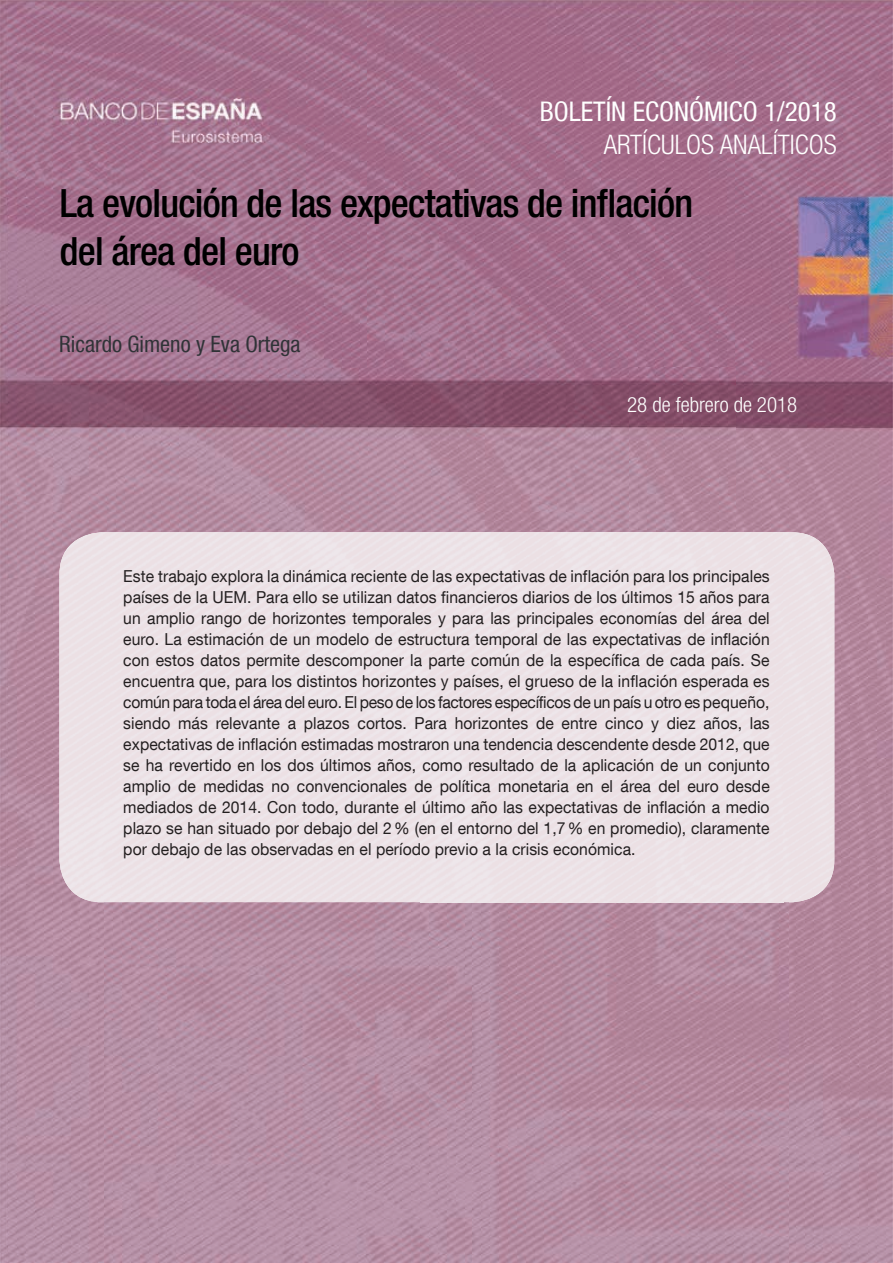
<style>
.page{position:relative;width:893px;height:1263px;background:#fff}
.page>*{position:absolute;margin:0;border:0;box-sizing:border-box;transform-origin:0 0}
.t1{font:500 condensed 39px/48px "Bd E Neue Helvetica";letter-spacing:-.02em;color:#000}
.t2{font:condensed 27px "Bd E Neue Helvetica";color:#fff}
.t3{font:300 condensed 27px "Bd E Neue Helvetica";color:#fff}
.t4{font:condensed 22.5px "Bd E Neue Helvetica";color:#303337}
.t5{font:300 condensed 21px "Bd E Neue Helvetica";color:#fff}
.t6{font:16.5px/21px "Bd E Neue Helvetica";letter-spacing:.005em;color:#231f20;text-align:justify;scale:.95 1}
</style>
<div class="page">
<img style="left:0;top:0;width:735px;height:368px">
<img style="left:735px;top:0;width:158px;height:578px">
<img style="left:0;top:368px;width:630px;height:210px">
<img style="left:630px;top:368px;width:106px;height:164px">
<img style="left:0;top:578px;width:104px;height:685px">
<img style="left:788px;top:578px;width:105px;height:685px">
<img style="left:104px;top:902px;width:684px;height:361px">
<div style="left:59px;top:532px;width:775px;height:370px;background:#ece2e6"></div>
<h2 class="t2" style="left:540px;top:96px;width:298px">BOLETÍN ECONÓMICO 1/2018</h2>
<h2 class="t3" style="left:604px;top:129px;width:234px">ARTÍCULOS ANALÍTICOS</h2>
<h1 class="t1" style="left:60px;top:179px;width:635px">La evolución de las expectativas de inflación del área del euro</h1>
<h3 class="t4" style="left:59px;top:331px;width:243px">Ricardo Gimeno y Eva Ortega</h3>
<p class="t5" style="left:627px;top:392px;width:172px">28 de febrero de 2018</p>
<p class="t6" style="left:123px;top:565px;width:682px">Este trabajo explora la dinámica reciente de las expectativas de inflación para los principales países de la UEM. Para ello se utilizan datos financieros diarios de los últimos 15 años para un amplio rango de horizontes temporales y para las principales economías del área del euro. La estimación de un modelo de estructura temporal de las expectativas de inflación con estos datos permite descomponer la parte común de la específica de cada país. Se encuentra que, para los distintos horizontes y países, el grueso de la inflación esperada es común para toda el área del euro. El peso de los factores específicos de un país u otro es pequeño, siendo más relevante a plazos cortos. Para horizontes de entre cinco y diez años, las expectativas de inflación estimadas mostraron una tendencia descendente desde 2012, que se ha revertido en los dos últimos años, como resultado de la aplicación de un conjunto amplio de medidas no convencionales de política monetaria en el área del euro desde mediados de 2014. Con todo, durante el último año las expectativas de inflación a medio plazo se han situado por debajo del 2 % (en el entorno del 1,7 % en promedio), claramente por debajo de las observadas en el período previo a la crisis económica.</p>
</div>
